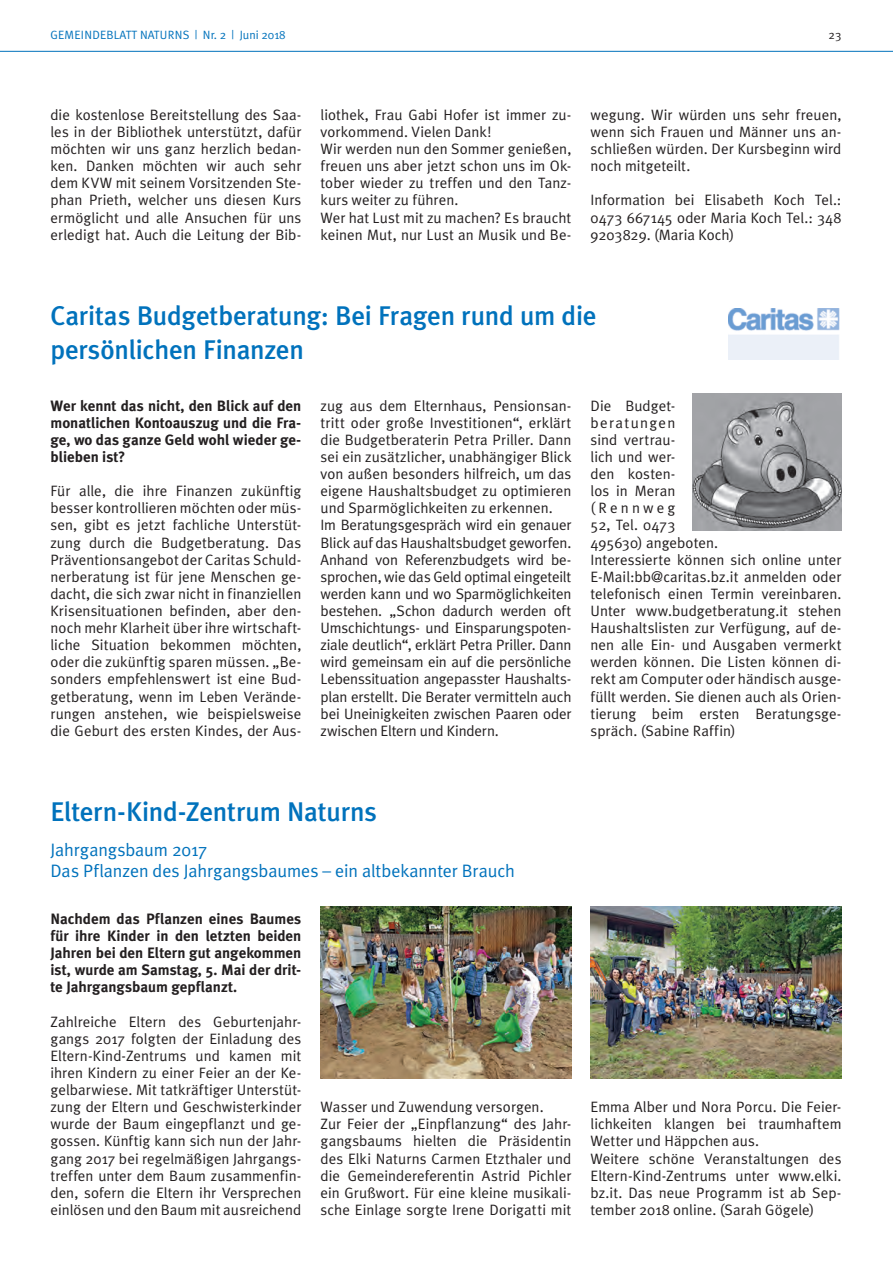
<style>
.page{position:relative;width:893px;height:1264px;background:#fff}
.page>*{position:absolute;margin:0;border:0;box-sizing:border-box;transform-origin:0 0}
.t1{font:500 27px/34.2px "Meta Plus";letter-spacing:-.01em;color:#0072bc}
.t2{font:18px/21.6px "Meta Plus Normal";letter-spacing:-.005em;color:#0072bc}
.t3{font:15px/17.1px "Meta Plus Normal";color:#231f20;text-align:justify}
.t4{font:700 15px/17.1px "Meta Plus";color:#231f20;text-align:justify}
.t5{font:12px "Meta Plus Normal";letter-spacing:.01em;color:#0072bc}
.t6{font:12px "Meta Plus Normal";color:#231f20}
</style>
<div class="page">
<hr style="left:0;top:51px;width:893px;height:1px;background:#0072bc">
<img style="left:729px;top:308px;width:110px;height:51px">
<img style="left:692px;top:393px;width:149px;height:137px">
<img style="left:320px;top:906px;width:251px;height:171px">
<img style="left:590px;top:906px;width:251px;height:171px">
<p class="t5" style="left:50px;top:28px;width:237px">GEMEINDEBLATT NATURNS | Nr. 2 | Juni 2018</p>
<p class="t6" style="left:828px;top:28px;width:14px">23</p>
<p class="t3" style="left:50px;top:106px;width:252px">die kostenlose Bereitstellung des Saa&shy;les in der Bibliothek unterstützt, dafür möchten wir uns ganz herzlich bedan&shy;ken. Danken möchten wir auch sehr dem KVW mit seinem Vorsitzenden Ste&shy;phan Prieth, welcher uns diesen Kurs ermöglicht und alle Ansuchen für uns erledigt hat. Auch die Leitung der Bib-</p>
<p class="t3" style="left:320px;top:106px;width:252px;text-align:left">liothek, Frau Gabi Hofer ist immer zu&shy;vorkommend. Vielen Dank!<br>Wir werden nun den Sommer genießen, freuen uns aber jetzt schon uns im Ok&shy;tober wieder zu treffen und den Tanz&shy;kurs weiter zu führen.<br>Wer hat Lust mit zu machen? Es braucht keinen Mut, nur Lust an Musik und Be-</p>
<p class="t3" style="left:590px;top:106px;width:252px">wegung. Wir würden uns sehr freuen, wenn sich Frauen und Männer uns an&shy;schließen würden. Der Kursbeginn wird noch mitgeteilt.</p>
<p class="t3" style="left:590px;top:191px;width:252px">Information bei Elisabeth Koch Tel.:<br>0473 667145 oder Maria Koch Tel.: 348<br>9203829. (Maria Koch)</p>
<h1 class="t1" style="left:50px;top:298px;width:548px">Caritas Budgetberatung: Bei Fragen rund um die persönlichen Finanzen</h1>
<p class="t4" style="left:50px;top:397px;width:252px">Wer kennt das nicht, den Blick auf den monatlichen Kontoauszug und die Fra&shy;ge, wo das ganze Geld wohl wieder ge&shy;blieben ist?</p>
<p class="t3" style="left:50px;top:482px;width:252px">Für alle, die ihre Finanzen zukünftig besser kontrollieren möchten oder müs&shy;sen, gibt es jetzt fachliche Unterstüt&shy;zung durch die Budgetberatung. Das Präventionsangebot der Caritas Schuld&shy;nerberatung ist für jene Menschen ge&shy;dacht, die sich zwar nicht in finanziellen Krisensituationen befinden, aber den&shy;noch mehr Klarheit über ihre wirtschaft&shy;liche Situation bekommen möchten, oder die zukünftig sparen müssen. „Be&shy;sonders empfehlenswert ist eine Bud&shy;getberatung, wenn im Leben Verände&shy;rungen anstehen, wie beispielsweise die Geburt des ersten Kindes, der Aus-</p>
<p class="t3" style="left:320px;top:397px;width:252px;text-align:left">zug aus dem Elternhaus, Pensionsan&shy;tritt oder große Investitionen“, erklärt die Budgetberaterin Petra Priller. Dann sei ein zusätzlicher, unabhängiger Blick von außen besonders hilfreich, um das eigene Haushaltsbudget zu optimieren und Sparmöglichkeiten zu erkennen.<br>Im Beratungsgespräch wird ein genauer Blick auf das Haushaltsbudget geworfen.<br>Anhand von Referenzbudgets wird be&shy;sprochen, wie das Geld optimal eingeteilt werden kann und wo Sparmöglichkeiten bestehen. „Schon dadurch werden oft Umschichtungs- und Einsparungspoten&shy;ziale deutlich“, erklärt Petra Priller. Dann wird gemeinsam ein auf die persönliche Lebenssituation angepasster Haushalts&shy;plan erstellt. Die Berater vermitteln auch bei Uneinigkeiten zwischen Paaren oder zwischen Eltern und Kindern.</p>
<p class="t3" style="left:590px;top:397px;width:252px;text-align:left">Die Budget-<br>beratungen<br>sind vertrau-<br>lich und wer-<br>den kosten-<br>los in Meran<br>(Rennweg<br>52, Tel. 0473<br>495630) angeboten.<br>Interessierte können sich online unter<br>E-Mail:bb@caritas.bz.it anmelden oder telefonisch einen Termin vereinbaren.<br>Unter www.budgetberatung.it stehen<br>Haushaltslisten zur Verfügung, auf de&shy;nen alle Ein- und Ausgaben vermerkt werden können. Die Listen können di&shy;rekt am Computer oder händisch ausge&shy;füllt werden. Sie dienen auch als Orien&shy;tierung beim ersten Beratungsge&shy;spräch. (Sabine Raffin)</p>
<h1 class="t1" style="left:50px;top:794px;width:328px">Eltern-Kind-Zentrum Naturns</h1>
<p class="t2" style="left:50px;top:838px;width:466px">Jahrgangsbaum 2017<br>Das Pflanzen des Jahrgangsbaumes – ein altbekannter Brauch</p>
<p class="t4" style="left:50px;top:910px;width:252px">Nachdem das Pflanzen eines Baumes für ihre Kinder in den letzten beiden Jahren bei den Eltern gut angekommen ist, wurde am Samstag, 5. Mai der drit&shy;te Jahrgangsbaum gepflanzt.</p>
<p class="t3" style="left:50px;top:1012px;width:252px">Zahlreiche Eltern des Geburtenjahr&shy;gangs 2017 folgten der Einladung des Eltern-Kind-Zentrums und kamen mit ihren Kindern zu einer Feier an der Ke&shy;gelbarwiese. Mit tatkräftiger Unterstüt&shy;zung der Eltern und Geschwisterkinder wurde der Baum eingepflanzt und ge&shy;gossen. Künftig kann sich nun der Jahr&shy;gang 2017 bei regelmäßigen Jahrgangs&shy;treffen unter dem Baum zusammenfin&shy;den, sofern die Eltern ihr Versprechen einlösen und den Baum mit ausreichend</p>
<p class="t3" style="left:320px;top:1098px;width:252px;text-align:left">Wasser und Zuwendung versorgen.<br>Zur Feier der „Einpflanzung“ des Jahr&shy;gangsbaums hielten die Präsidentin des Elki Naturns Carmen Etzthaler und die Gemeindereferentin Astrid Pichler ein Grußwort. Für eine kleine musikali&shy;sche Einlage sorgte Irene Dorigatti mit</p>
<p class="t3" style="left:590px;top:1098px;width:252px;text-align:left">Emma Alber und Nora Porcu. Die Feier&shy;lichkeiten klangen bei traumhaftem Wetter und Häppchen aus.<br>Weitere schöne Veranstaltungen des Eltern-Kind-Zentrums unter www.elki. bz.it. Das neue Programm ist ab Sep&shy;tember 2018 online. (Sarah Gögele)</p>
</div>
